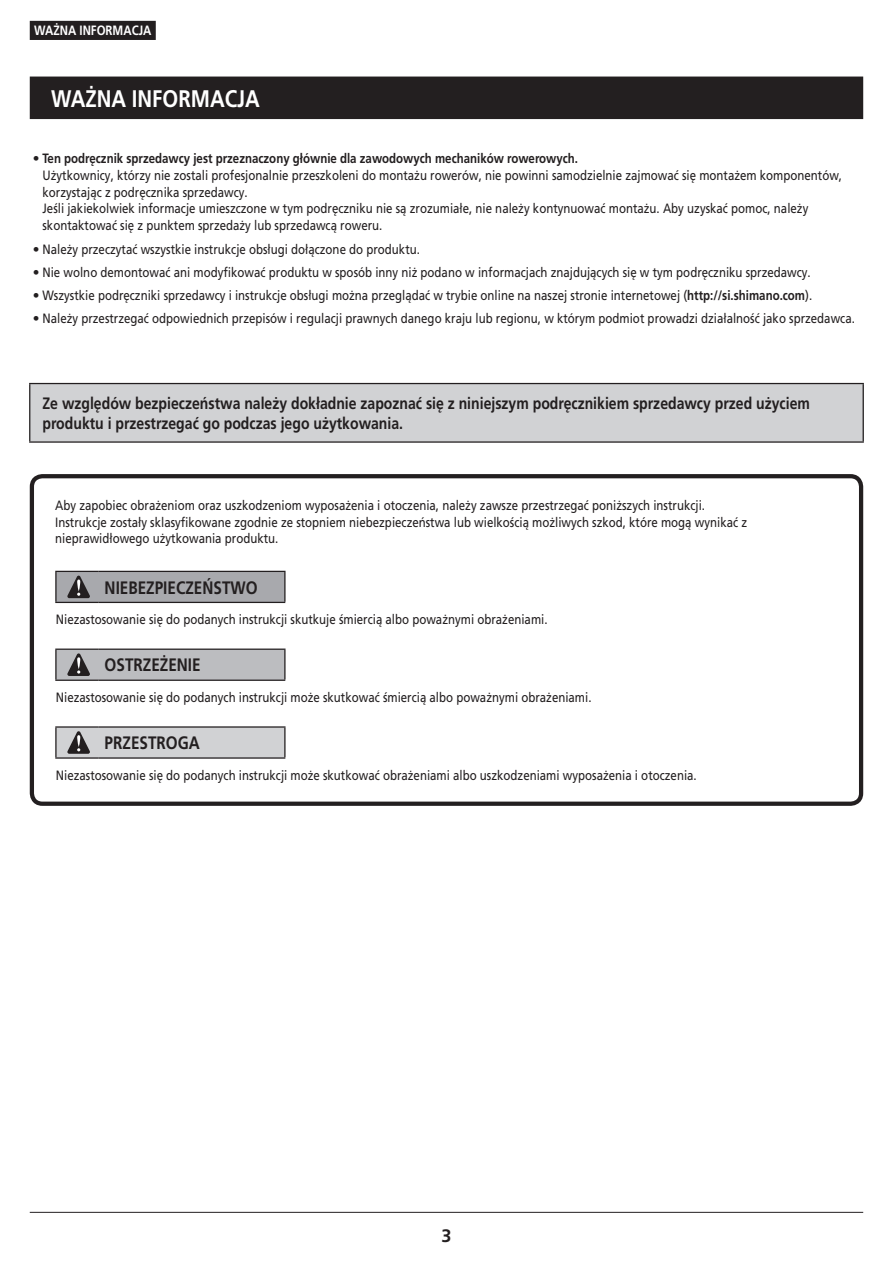
<style>
.page{position:relative;width:893px;height:1263px;background:#fff}
.page>*{position:absolute;margin:0;border:0;box-sizing:border-box;transform-origin:0 0}
.t1{font:700 24px "Frutiger LT Pro";color:#fff;scale:.85 1}
.t2{font:700 18px "Frutiger LT Pro";color:#231f20;scale:.85 1}
.t3{font:700 18px "Frutiger LT Pro";color:#231f20}
.t4{font:700 16.5px/20.7px "Frutiger LT Pro";color:#231f20;scale:.85 1}
.t5{font:13.5px/16.8px "Frutiger LT Pro";color:#231f20}
.t6{font:13.5px/16.8px "Frutiger LT Pro";color:#231f20;scale:.85 1}
.t7{font:700 13.5px "Frutiger LT Pro";color:#fff;scale:.85 1}
.s1{font-weight:700}
</style>
<div class="page">
<div style="left:30px;top:21px;width:126px;height:19px;background:#231f20"></div>
<hr style="left:30px;top:1212px;width:833px;height:1px;background:#231f20">
<div style="left:30px;top:77px;width:833px;height:42px;background:#231f20"></div>
<div style="left:30px;top:383px;width:833px;height:59px;background:#d1d2d4"></div>
<hr style="left:29px;top:383px;width:835px;height:1px;background:#231f20">
<hr style="left:29px;top:384px;width:1px;height:57px;background:#231f20">
<hr style="left:863px;top:384px;width:1px;height:57px;background:#231f20">
<hr style="left:29px;top:441px;width:835px;height:2px;background:#231f20">
<hr style="left:55px;top:571px;width:43px;height:1px;background:#231f20">
<hr style="left:55px;top:572px;width:2px;height:30px;background:#231f20">
<hr style="left:98px;top:571px;width:188px;height:1px;background:#231f20">
<hr style="left:284px;top:572px;width:2px;height:30px;background:#231f20">
<hr style="left:55px;top:602px;width:43px;height:1px;background:#231f20">
<hr style="left:98px;top:602px;width:188px;height:1px;background:#231f20">
<hr style="left:55px;top:648px;width:43px;height:2px;background:#231f20">
<hr style="left:55px;top:650px;width:2px;height:30px;background:#231f20">
<hr style="left:98px;top:648px;width:188px;height:2px;background:#231f20">
<hr style="left:284px;top:650px;width:2px;height:30px;background:#231f20">
<hr style="left:55px;top:680px;width:43px;height:1px;background:#231f20">
<hr style="left:98px;top:680px;width:188px;height:1px;background:#231f20">
<hr style="left:55px;top:726px;width:43px;height:2px;background:#231f20">
<hr style="left:55px;top:728px;width:2px;height:29px;background:#231f20">
<hr style="left:98px;top:726px;width:188px;height:2px;background:#231f20">
<hr style="left:284px;top:728px;width:2px;height:29px;background:#231f20">
<hr style="left:55px;top:757px;width:43px;height:2px;background:#231f20">
<hr style="left:98px;top:757px;width:188px;height:2px;background:#231f20">
<svg style="left:56px;top:571px;width:229px;height:31px"></svg>
<svg style="left:56px;top:649px;width:229px;height:31px"></svg>
<svg style="left:56px;top:727px;width:229px;height:31px"></svg>
<div style="left:30px;top:474px;width:833px;height:332px;border:4px solid #231f20;border-radius:11px"></div>
<p class="t7" style="left:34px;top:22px;width:140px">WAŻNA INFORMACJA</p>
<h1 class="t1" style="left:51px;top:84px;width:247px">WAŻNA INFORMACJA</h1>
<p class="t5" style="left:43px;top:150px;width:801px;text-indent:-10px">• <span class="s1">Ten podręcznik sprzedawcy jest przeznaczony głównie dla zawodowych mechaników rowerowych.<br></span>Użytkownicy, którzy nie zostali profesjonalnie przeszkoleni do montażu rowerów, nie powinni samodzielnie zajmować się montażem komponentów, korzystając z podręcznika sprzedawcy.<br>Jeśli jakiekolwiek informacje umieszczone w tym podręczniku nie są zrozumiałe, nie należy kontynuować montażu. Aby uzyskać pomoc, należy skontaktować się z punktem sprzedaży lub sprzedawcą roweru.</p>
<p class="t5" style="left:33px;top:241px;width:389px">• Należy przeczytać wszystkie instrukcje obsługi dołączone do produktu.</p>
<p class="t5" style="left:33px;top:264px;width:780px">• Nie wolno demontować ani modyfikować produktu w sposób inny niż podano w informacjach znajdujących się w tym podręczniku sprzedawcy.</p>
<p class="t5" style="left:33px;top:287px;width:781px">• Wszystkie podręczniki sprzedawcy i instrukcje obsługi można przeglądać w trybie online na naszej stronie internetowej (<span class="s1">http://si.shimano.com</span>).</p>
<p class="t5" style="left:33px;top:310px;width:824px">• Należy przestrzegać odpowiednich przepisów i regulacji prawnych danego kraju lub regionu, w którym podmiot prowadzi działalność jako sprzedawca.</p>
<p class="t4" style="left:43px;top:393px;width:904px">Ze względów bezpieczeństwa należy dokładnie zapoznać się z niniejszym podręcznikiem sprzedawcy przed użyciem produktu i przestrzegać go podczas jego użytkowania.</p>
<p class="t6" style="left:55px;top:497px;width:815px">Aby zapobiec obrażeniom oraz uszkodzeniom wyposażenia i otoczenia, należy zawsze przestrzegać poniższych instrukcji.<br>Instrukcje zostały sklasyfikowane zgodnie ze stopniem niebezpieczeństwa lub wielkością możliwych szkod, które mogą wynikać z nieprawidłowego użytkowania produktu.</p>
<h2 class="t2" style="left:105px;top:577px;width:182px">NIEBEZPIECZEŃSTWO</h2>
<p class="t6" style="left:56px;top:611px;width:580px">Niezastosowanie się do podanych instrukcji skutkuje śmiercią albo poważnymi obrażeniami.</p>
<h2 class="t2" style="left:105px;top:655px;width:115px">OSTRZEŻENIE</h2>
<p class="t6" style="left:56px;top:689px;width:632px">Niezastosowanie się do podanych instrukcji może skutkować śmiercią albo poważnymi obrażeniami.</p>
<h2 class="t2" style="left:105px;top:732px;width:114px">PRZESTROGA</h2>
<p class="t6" style="left:56px;top:767px;width:755px">Niezastosowanie się do podanych instrukcji może skutkować obrażeniami albo uszkodzeniami wyposażenia i otoczenia.</p>
<h2 class="t3" style="left:441px;top:1225px;width:12px">3</h2>
</div>
